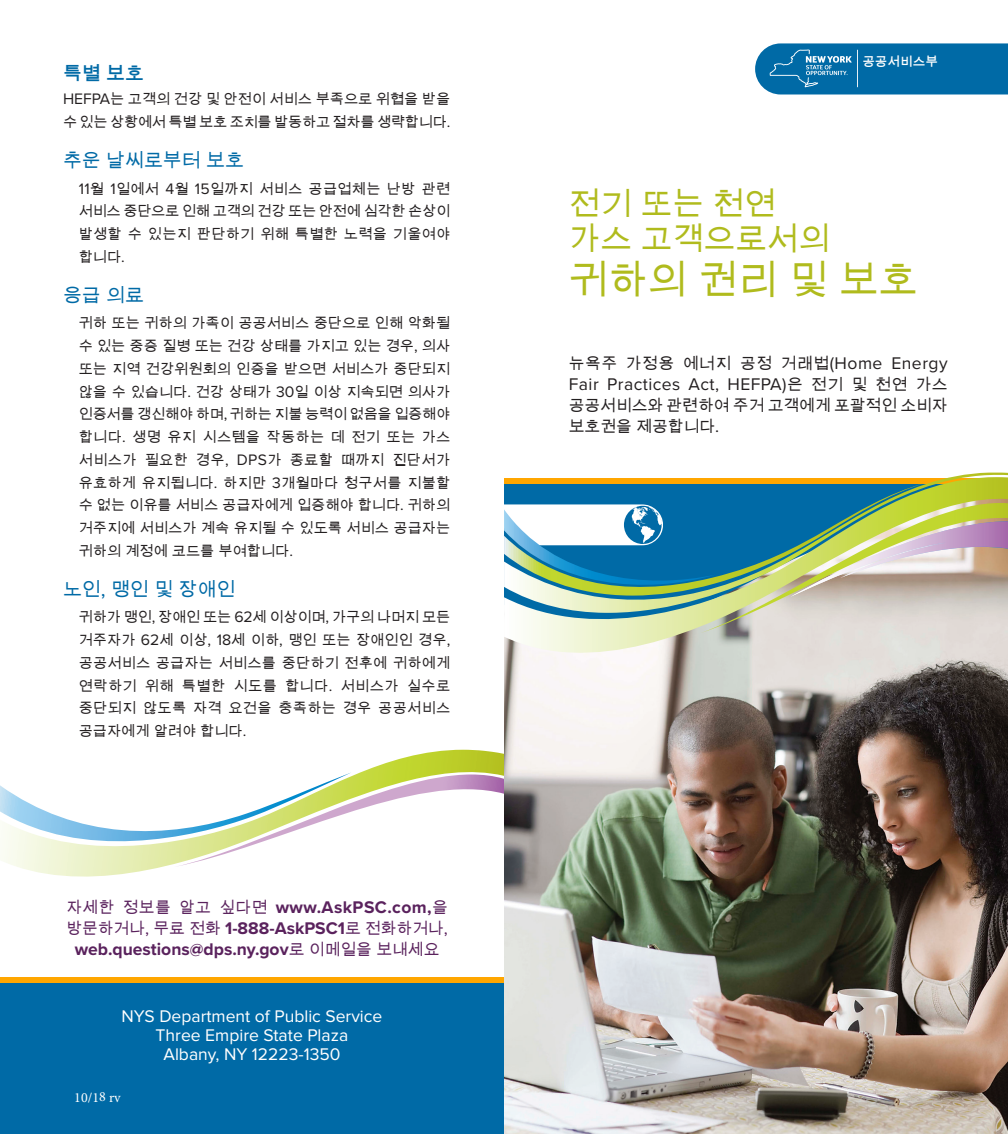
<style>
.page{position:relative;width:1008px;height:1134px;background:#fff}
.page>*{position:absolute;margin:0;border:0;box-sizing:border-box;transform-origin:0 0}
.t1{font:39.38px "Arial Unicode MS";color:#b0bb1d}
.t2{font:31.5px/35px "Arial Unicode MS";color:#b0bb1d}
.sub{font:18.9px "Arial Unicode MS";color:#006aa6}
.head{font:700 18.9px "Arial Unicode MS";color:#006aa6}
.t3{font:17.5px/19.2px "Proxima Nova";color:#fff;text-align:center}
.For_more_info{font:700 17.5px "Proxima Nova";color:#5a225d}
.intro_para{font:17.5px "Proxima Nova";letter-spacing:.025em;color:#231f20}
.For_more_info-2{font:700 17.5px "Proxima Nova";letter-spacing:.025em;color:#5a225d}
.intro_para-2{font:15.75px/21px "Arial Unicode MS";letter-spacing:-.005em;color:#231f20}
.For_more_info-3{font:15.75px "Arial Unicode MS";color:#5a225d}
.intro_para-3{font:15.75px "Arial Unicode MS";letter-spacing:.03em;color:#231f20}
.body_indent{font:14.17px/22.8px "Arial Unicode MS";color:#231f20;text-align:justify}
.Body{font:14.17px/22.8px "Arial Unicode MS";letter-spacing:-.02em;color:#231f20}
.t4{font:14px "Minion Pro";color:#fff}
.Dept{font:700 12.6px "Arial Unicode MS";color:#fff}
.s1{font-family:"Proxima Nova";font-size:15.75px}
.s2{font-family:"Proxima Nova";font-size:21px}
.s3{font-family:"Arial Unicode MS";font-weight:400;font-size:15.75px}
.s4{font-family:"Proxima Nova";font-size:17.5px}
.s5{font-family:"Proxima Nova";font-weight:700;font-size:17.5px}
.s6{font-family:"Arial Unicode MS";font-size:15.75px}
</style>
<div class="page">
<div style="left:0;top:979px;width:504px;height:155px;background:#006aa6"></div>
<div style="left:0;top:977px;width:504px;height:6px;background:#ffa600"></div>
<img style="left:504px;top:677px;width:504px;height:457px">
<svg style="left:504px;top:633px;width:504px;height:44px"></svg>
<svg style="left:504px;top:472px;width:504px;height:31px"></svg>
<svg style="left:504px;top:503px;width:504px;height:130px;background:#96b6ad"></svg>
<svg style="left:19px;top:750px;width:485px;height:127px"></svg>
<svg style="left:0;top:770px;width:504px;height:97px"></svg>
<svg style="left:755px;top:43px;width:253px;height:51px;background:#0f72ab"></svg>
<hr style="left:857px;top:50px;width:1px;height:37px;background:#fff">
<svg style="left:980px;top:1103px;width:10px;height:31px"></svg>
<p class="head" style="left:63px;top:59px;width:82px">특별 보호</p>
<p class="Body" style="left:63px;top:88px;width:389px"><span class="s1">HEFPA</span>는 고객의 건강 및 안전이 서비스 부족으로 위협을 받을 수 있는 상황에서 특별 보호 조치를 발동하고 절차를 생략합니다<span class="s1">.</span></p>
<p class="sub" style="left:63px;top:147px;width:182px">추운 날씨로부터 보호</p>
<p class="body_indent" style="left:79px;top:177px;width:373px"><span class="s1">11</span>월 <span class="s1">1</span>일에서 <span class="s1">4</span>월 <span class="s1">15</span>일까지 서비스 공급업체는 난방 관련 서비스 중단으로 인해 고객의 건강 또는 안전에 심각한 손상이 발생할 수 있는지 판단하기 위해 특별한 노력을 기울여야 합니다<span class="s1">.</span></p>
<p class="sub" style="left:63px;top:282px;width:83px">응급 의료</p>
<p class="body_indent" style="left:79px;top:312px;width:373px">귀하 또는 귀하의 가족이 공공서비스 중단으로 인해 악화될 수 있는 중증 질병 또는 건강 상태를 가지고 있는 경우<span class="s1">,</span> 의사 또는 지역 건강위원회의 인증을 받으면 서비스가 중단되지 않을 수 있습니다<span class="s1">.</span> 건강 상태가 <span class="s1">30</span>일 이상 지속되면 의사가 인증서를 갱신해야 하며<span class="s1">,</span> 귀하는 지불 능력이 없음을 입증해야 합니다<span class="s1">.</span> 생명 유지 시스템을 작동하는 데 전기 또는 가스 서비스가 필요한 경우<span class="s1">, DPS</span>가 종료할 때까지 진단서가 유효하게 유지됩니다<span class="s1">.</span> 하지만 <span class="s1">3</span>개월마다 청구서를 지불할 수 없는 이유를 서비스 공급자에게 입증해야 합니다<span class="s1">.</span> 귀하의 거주지에 서비스가 계속 유지될 수 있도록 서비스 공급자는 귀하의 계정에 코드를 부여합니다<span class="s1">.</span></p>
<p class="sub" style="left:63px;top:576px;width:174px">노인<span class="s2">,</span> 맹인 및 장애인</p>
<p class="body_indent" style="left:79px;top:606px;width:373px">귀하가 맹인<span class="s1">,</span> 장애인 또는 <span class="s1">62</span>세 이상이며<span class="s1">,</span> 가구의 나머지 모든 거주자가 <span class="s1">62</span>세 이상<span class="s1">, 18</span>세 이하<span class="s1">,</span> 맹인 또는 장애인인 경우<span class="s1">, </span>공공서비스 공급자는 서비스를 중단하기 전후에 귀하에게 연락하기 위해 특별한 시도를 합니다<span class="s1">.</span> 서비스가 실수로 중단되지 않도록 자격 요건을 충족하는 경우 공공서비스 공급자에게 알려야 합니다<span class="s1">.</span></p>
<p class="For_more_info-2" style="left:66px;top:894px;width:383px"><span class="s3">자세한 정보를 알고 싶다면</span> www.AskPSC.com,<span class="s3">을</span></p>
<p class="For_more_info-3" style="left:66px;top:917px;width:383px">방문하거나<span class="s4">,</span> 무료 전화 <span class="s5">1-888-AskPSC1</span>로 전화하거나<span class="s4">,</span></p>
<p class="For_more_info" style="left:75px;top:936px;width:366px">web.questions@dps.ny.gov<span class="s3">로 이메일을 보내세요</span></p>
<p class="t3" style="left:122px;top:1007px;width:262px">NYS Department of Public Service<br>Three Empire State Plaza<br>Albany, NY 12223-1350</p>
<p class="t4" style="left:74px;top:1088px;width:48px">10/18 rv</p>
<p class="Dept" style="left:862px;top:52px;width:77px">공공서비스부</p>
<p class="t2" style="left:569px;top:186px;width:263px">전기 또는 천연 가스 고객으로서의</p>
<p class="t1" style="left:569px;top:251px;width:350px">귀하의 권리 및 보호</p>
<p class="intro_para-3" style="left:569px;top:352px;width:380px">뉴욕주 가정용 에너지 공정 거래법<span class="s4">(Home Energy</span></p>
<p class="intro_para" style="left:569px;top:371px;width:380px">Fair Practices Act, HEFPA)<span class="s6">은 전기 및 천연 가스</span></p>
<p class="intro_para-2" style="left:569px;top:395px;width:380px">공공서비스와 관련하여 주거 고객에게 포괄적인 소비자 보호권을 제공합니다<span class="s4">.</span></p>
</div>
